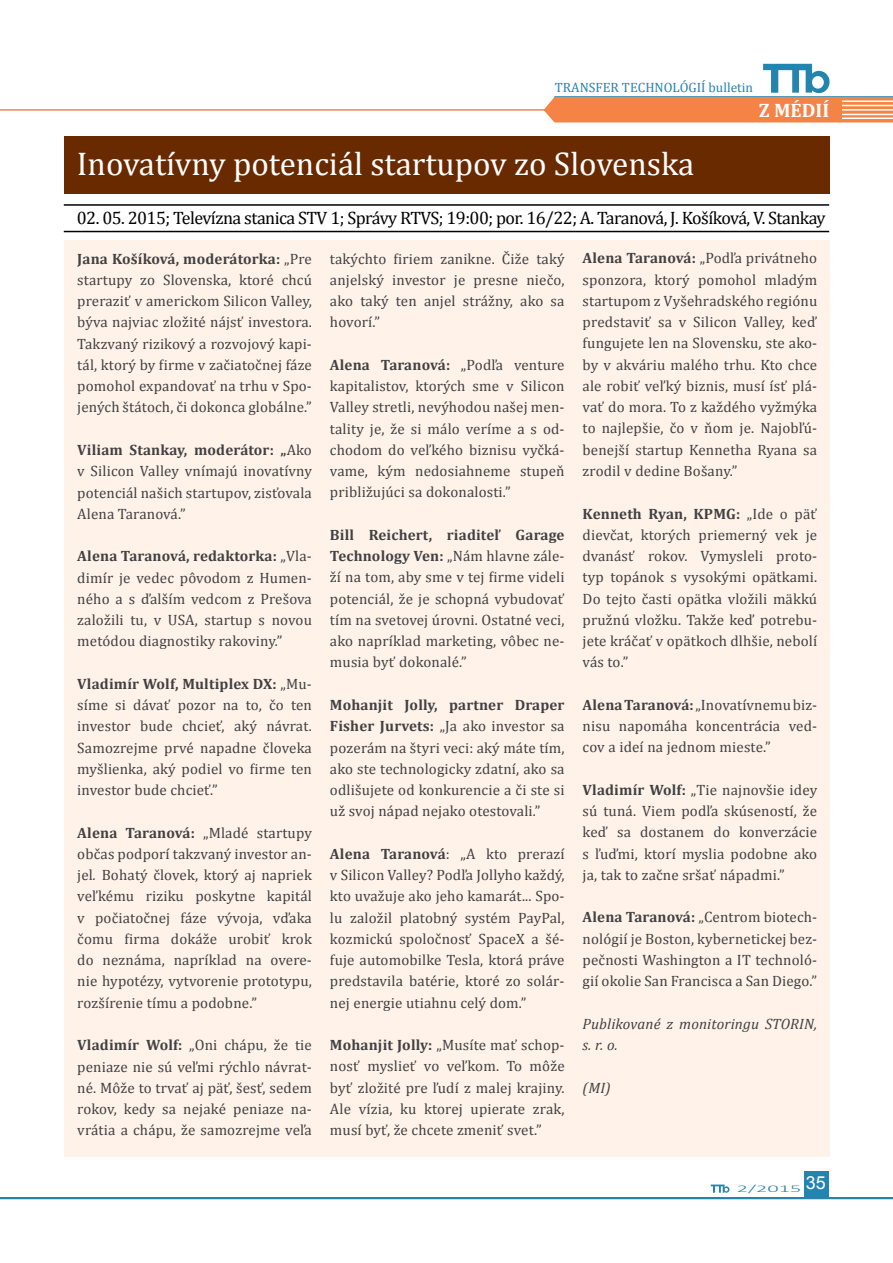
<style>
.page{position:relative;width:893px;height:1263px;background:#fff}
.page>*{position:absolute;margin:0;border:0;box-sizing:border-box;transform-origin:0 0}
.t1{font:33px "Cambria";color:#fff}
.t2{font:700 19.5px "Cambria";color:#fff}
.t3{font:18px "Cambria";letter-spacing:-.03em;color:#000}
.t4{font:18px "Arial";color:#fff}
.t5{font:15px/21.3px "Cambria";letter-spacing:.01em;color:#414042;text-align:justify}
.t6{font:italic 15px/21.3px "Cambria";letter-spacing:.01em;color:#414042}
.t7{font:13.5px "Cambria";color:#2484b0}
.t8{font:300 10.35px "Calibri";color:#2484b0;scale:2.16 1}
.s1{font-weight:700}
.s2{font-style:italic}
</style>
<div class="page">
<hr style="left:0;top:109px;width:568px;height:2px;background:#f58345">
<hr style="left:0;top:1197px;width:893px;height:2px;background:#2484b0">
<div style="left:804px;top:1171px;width:25px;height:27px;background:#2484b0"></div>
<svg style="left:544px;top:64px;width:349px;height:58px"></svg>
<hr style="left:842px;top:105px;width:51px;height:1px;background:#fff">
<hr style="left:842px;top:101px;width:51px;height:1px;background:#fff">
<hr style="left:842px;top:118px;width:51px;height:1px;background:#fff">
<hr style="left:842px;top:114px;width:51px;height:1px;background:#fff">
<hr style="left:842px;top:109px;width:51px;height:2px;background:#fff">
<svg style="left:711px;top:1184px;width:18px;height:9px"></svg>
<div style="left:64px;top:240px;width:766px;height:917px;background:#fff3e9"></div>
<div style="left:64px;top:136px;width:765px;height:58px;background:#692a00"></div>
<hr style="left:64px;top:204px;width:765px;height:2px;background:#000">
<hr style="left:64px;top:231px;width:765px;height:1px;background:#000">
<p class="t7" style="left:555px;top:79px;width:200px">Transfer technológií bulletin</p>
<h2 class="t2" style="left:759px;top:97px;width:43px">ZmÉdií</h2>
<h1 class="t1" style="left:77px;top:145px;width:619px">Inovatívny potenciál startupov zo Slovenska</h1>
<p class="t3" style="left:77px;top:207px;width:750px">02. 05. 2015; Televízna stanica STV 1; Správy RTVS; 19:00; por. 16/22; A. Taranová, J. Košíková, V. Stankay</p>
<p class="t5" style="left:77px;top:248px;width:236px"><span class="s1">Jana Košíková, moderátorka:</span> „Pre startupy zo Slovenska, ktoré chcú preraziť v americkom Silicon Valley, býva najviac zložité nájsť investora.<br>Takzvaný rizikový a rozvojový kapi&shy;tál, ktorý by firme v začiatočnej fáze pomohol expandovať na trhu v Spo&shy;jených štátoch, či dokonca globálne.”</p>
<p class="t5" style="left:77px;top:439px;width:236px"><span class="s1">Viliam Stankay, moderátor: „</span>Ako v Silicon Valley vnímajú inovatívny potenciál našich startupov, zisťovala Alena Taranová.”</p>
<p class="t5" style="left:77px;top:545px;width:236px"><span class="s1">Alena Taranová, redaktorka:</span> „Vla&shy;dimír je vedec pôvodom z Humen&shy;ného a s ďalším vedcom z Prešova založili tu, v USA, startup s novou metódou diagnostiky rakoviny.”</p>
<p class="t5" style="left:77px;top:673px;width:236px"><span class="s1">Vladimír Wolf, Multiplex DX:</span> „Mu&shy;síme si dávať pozor na to, čo ten investor bude chcieť, aký návrat.<br>Samozrejme prvé napadne človeka myšlienka, aký podiel vo firme ten investor bude chcieť.”</p>
<p class="t5" style="left:77px;top:822px;width:236px"><span class="s1">Alena Taranová:</span> „Mladé startupy občas podporí takzvaný investor an&shy;jel<span class="s2">.</span> Bohatý človek, ktorý aj napriek veľkému riziku poskytne kapitál v počiatočnej fáze vývoja, vďaka čomu firma dokáže urobiť krok do neznáma, napríklad na overe&shy;nie hypotézy, vytvorenie prototypu, rozšírenie tímu a podobne.”</p>
<p class="t5" style="left:77px;top:1034px;width:236px"><span class="s1">Vladimír Wolf:</span> „Oni chápu, že tie peniaze nie sú veľmi rýchlo návrat&shy;né. Môže to trvať aj päť, šesť, sedem rokov, kedy sa nejaké peniaze na&shy;vrátia a chápu, že samozrejme veľa</p>
<p class="t5" style="left:330px;top:248px;width:236px">takýchto firiem zanikne. Čiže taký anjelský investor je presne niečo, ako taký ten anjel strážny, ako sa hovorí.”</p>
<p class="t5" style="left:330px;top:354px;width:236px"><span class="s1">Alena Taranová:</span> „Podľa venture kapitalistov, ktorých sme v Silicon Valley stretli, nevýhodou našej men&shy;tality je, že si málo veríme a s od&shy;chodom do veľkého biznisu vyčká&shy;vame, kým nedosiahneme stupeň približujúci sa dokonalosti.”</p>
<p class="t5" style="left:330px;top:524px;width:236px"><span class="s1">Bill Reichert, riaditeľ Garage Technology Ven:</span> „Nám hlavne zále&shy;ží na tom, aby sme v tej firme videli potenciál, že je schopná vybudovať tím na svetovej úrovni. Ostatné veci, ako napríklad marketing, vôbec ne&shy;musia byť dokonalé.”</p>
<p class="t5" style="left:330px;top:694px;width:236px"><span class="s1">Mohanjit Jolly, partner Draper Fisher Jurvets:</span> „Ja ako investor sa pozerám na štyri veci: aký máte tím, ako ste technologicky zdatní, ako sa odlišujete od konkurencie a či ste si už svoj nápad nejako otestovali.”</p>
<p class="t5" style="left:330px;top:843px;width:236px"><span class="s1">Alena Taranová</span>: „A kto prerazí v Silicon Valley? Podľa Jollyho každý, kto uvažuje ako jeho kamarát... Spo&shy;lu založil platobný systém PayPal, kozmickú spoločnosť SpaceX a šé&shy;fuje automobilke Tesla, ktorá práve predstavila batérie, ktoré zo solár&shy;nej energie utiahnu celý dom.”</p>
<p class="t5" style="left:330px;top:1034px;width:236px"><span class="s1">Mohanjit Jolly:</span> „Musíte mať schop&shy;nosť myslieť vo veľkom. To môže byť zložité pre ľudí z malej krajiny.<br>Ale vízia, ku ktorej upierate zrak, musí byť, že chcete zmeniť svet.”</p>
<p class="t5" style="left:583px;top:248px;width:236px"><span class="s1">Alena Taranová:</span> „Podľa privátneho sponzora, ktorý pomohol mladým startupom z Vyšehradského regiónu predstaviť sa v Silicon Valley, keď fungujete len na Slovensku, ste ako&shy;by v akváriu malého trhu. Kto chce ale robiť veľký biznis, musí ísť plá&shy;vať do mora. To z každého vyžmýka to najlepšie, čo v ňom je. Najobľú&shy;benejší startup Kennetha Ryana sa zrodil v dedine Bošany.”</p>
<p class="t5" style="left:583px;top:503px;width:236px"><span class="s1">Kenneth Ryan, KPMG:</span> „Ide o päť dievčat, ktorých priemerný vek je dvanásť rokov. Vymysleli proto&shy;typ topánok s vysokými opätkami.<br>Do tejto časti opätka vložili mäkkú pružnú vložku. Takže keď potrebu&shy;jete kráčať v opätkoch dlhšie, nebolí vás to.”</p>
<p class="t5" style="left:583px;top:694px;width:236px"><span class="s1">Alena Taranová:</span> „Inovatívnemu biz&shy;nisu napomáha koncentrácia ved&shy;cov a ideí na jednom mieste.”</p>
<p class="t5" style="left:583px;top:779px;width:236px"><span class="s1">Vladimír Wolf:</span> „Tie najnovšie idey sú tuná. Viem podľa skúseností, že keď sa dostanem do konverzácie s ľuďmi, ktorí myslia podobne ako ja, tak to začne sršať nápadmi.”</p>
<p class="t5" style="left:583px;top:907px;width:236px"><span class="s1">Alena Taranová:</span> „Centrom biotech&shy;nológií je Boston, kybernetickej bez&shy;pečnosti Washington a IT technoló&shy;gií okolie San Francisca a San Diego.”</p>
<p class="t6" style="left:583px;top:1012px;width:236px">Publikované z monitoringu STORIN, s. r. o.</p>
<p class="t6" style="left:583px;top:1076px;width:30px">(MI)</p>
<p class="t4" style="left:806px;top:1171px;width:22px">35</p>
<p class="t8" style="left:737px;top:1182px;width:31px">2/2015</p>
</div>
